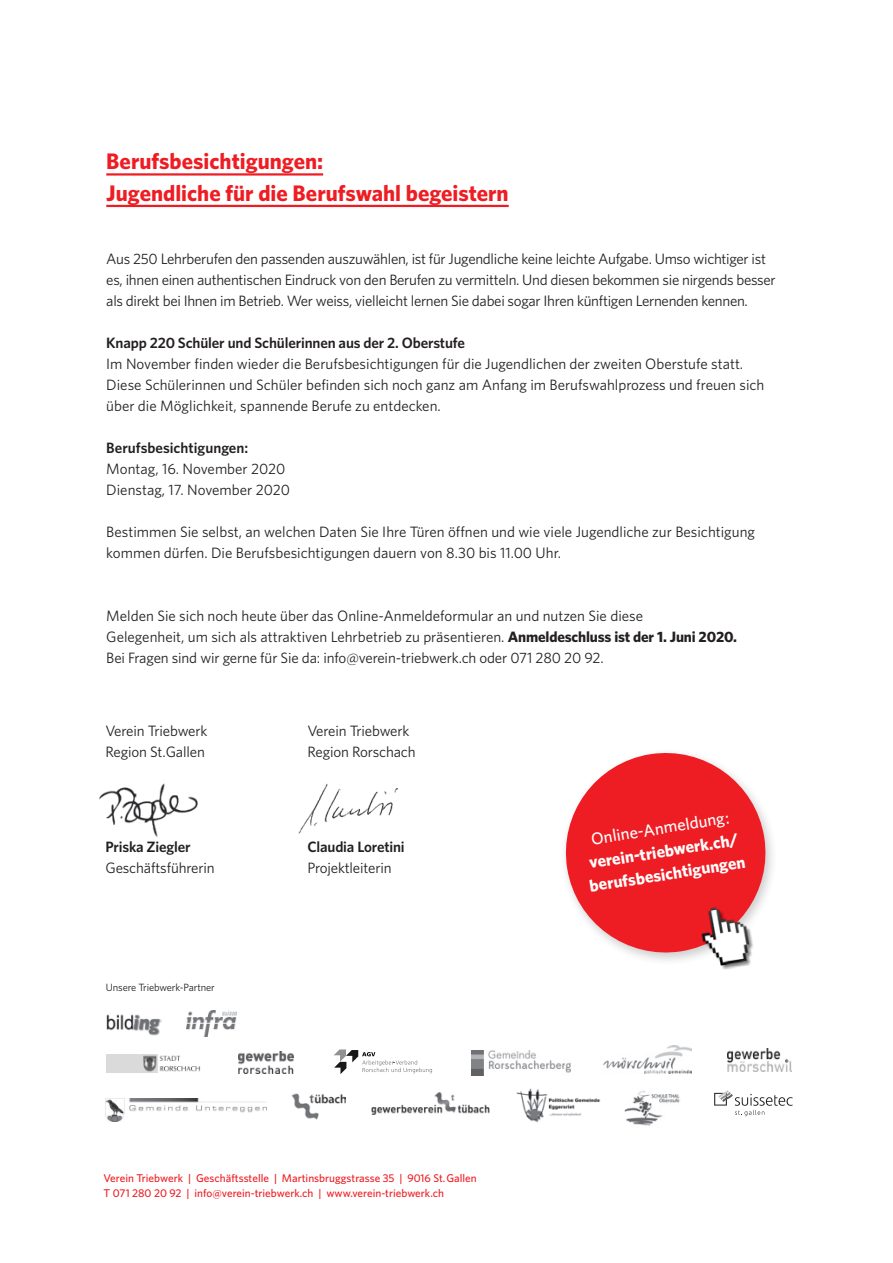
<style>
.page{position:relative;width:893px;height:1263px;background:#fff}
.page>*{position:absolute;margin:0;border:0;box-sizing:border-box;transform-origin:0 0}
.Haedline_Inhalt{font:700 22.5px "Whitney";color:#ee1d23}
.Lauftext_9_5pt{font:700 16.95px/23.1px "Whitney";color:#fff;text-align:center}
.Lauftext_9_5pt-2{font:15px/21px "Whitney";letter-spacing:-.005em;color:#231f20}
.Lauftext_9_5pt-3{font:600 15px "Whitney";letter-spacing:-.01em;color:#231f20}
.Lauftext_9_25pt{font:500 11.25px "Whitney";color:#ee1d23}
.Lauftext_9_5pt-4{font:10.5px "Whitney";letter-spacing:-.01em;color:#231f20}
.s1{font-weight:700}
.s2{font-weight:500}
</style>
<div class="page">
<hr style="left:106px;top:173px;width:217px;height:3px;background:#ee1d23">
<hr style="left:106px;top:205px;width:403px;height:2px;background:#ee1d23">
<img style="left:99px;top:783px;width:99px;height:54px">
<svg style="left:565px;top:752px;width:208px;height:208px;fill:#ee1d23"></svg>
<img style="left:679px;top:897px;width:94px;height:73px">
<img style="left:239px;top:1051px;width:54px;height:22px">
<img style="left:372px;top:1092px;width:117px;height:22px">
<img style="left:106px;top:1014px;width:56px;height:22px">
<img style="left:187px;top:1011px;width:49px;height:26px">
<img style="left:728px;top:1049px;width:64px;height:22px">
<svg style="left:334px;top:1049px;width:98px;height:25px"></svg>
<img style="left:516px;top:1088px;width:85px;height:35px">
<img style="left:471px;top:1051px;width:99px;height:25px">
<img style="left:106px;top:1098px;width:161px;height:23px">
<img style="left:106px;top:1054px;width:95px;height:19px">
<img style="left:604px;top:1046px;width:87px;height:27px">
<img style="left:291px;top:1093px;width:54px;height:27px">
<img style="left:625px;top:1091px;width:56px;height:35px">
<svg style="left:714px;top:1090px;width:78px;height:26px"></svg>
<img style="left:298px;top:784px;width:100px;height:50px">
<p class="Haedline_Inhalt" style="left:106px;top:146px;width:218px">Berufsbesichtigungen:</p>
<p class="Haedline_Inhalt" style="left:106px;top:178px;width:404px">Jugendliche für die Berufswahl begeistern</p>
<p class="Lauftext_9_5pt-2" style="left:106px;top:247px;width:671px">Aus 250 Lehrberufen den passenden auszuwählen, ist für Jugendliche keine leichte Aufgabe. Umso wichtiger ist es, ihnen einen authentischen Eindruck von den Berufen zu vermitteln. Und diesen bekommen sie nirgends besser als direkt bei Ihnen im Betrieb. Wer weiss, vielleicht lernen Sie dabei sogar Ihren künftigen Lernenden kennen.</p>
<p class="Lauftext_9_5pt-3" style="left:106px;top:332px;width:360px">Knapp 220 Schüler und Schülerinnen aus der 2. Oberstufe</p>
<p class="Lauftext_9_5pt-2" style="left:106px;top:352px;width:660px">Im November finden wieder die Berufsbesichtigungen für die Jugendlichen der zweiten Oberstufe statt.<br>Diese Schülerinnen und Schüler befinden sich noch ganz am Anfang im Berufswahlprozess und freuen sich über die Möglichkeit, spannende Berufe zu entdecken.</p>
<p class="Lauftext_9_5pt-3" style="left:106px;top:437px;width:143px">Berufsbesichtigungen:</p>
<p class="Lauftext_9_5pt-2" style="left:106px;top:457px;width:181px">Montag, 16. November 2020</p>
<p class="Lauftext_9_5pt-2" style="left:106px;top:478px;width:185px">Dienstag, 17. November 2020</p>
<p class="Lauftext_9_5pt-2" style="left:106px;top:520px;width:650px">Bestimmen Sie selbst, an welchen Daten Sie Ihre Türen öffnen und wie viele Jugendliche zur Besichtigung kommen dürfen. Die Berufsbesichtigungen dauern von 8.30 bis 11.00 Uhr.</p>
<p class="Lauftext_9_5pt-2" style="left:106px;top:604px;width:632px">Melden Sie sich noch heute über das Online-Anmeldeformular an und nutzen Sie diese<br>Gelegenheit, um sich als attraktiven Lehrbetrieb zu präsentieren. <span class="s1">Anmeldeschluss ist der 1. Juni 2020.</span></p>
<p class="Lauftext_9_5pt-2" style="left:106px;top:646px;width:499px">Bei Fragen sind wir gerne für Sie da: info@verein-triebwerk.ch oder 071 280 20 92.</p>
<p class="Lauftext_9_5pt-2" style="left:105px;top:720px;width:104px">Verein Triebwerk<br>Region St.Gallen</p>
<p class="Lauftext_9_5pt-3" style="left:105px;top:836px;width:87px">Priska Ziegler</p>
<p class="Lauftext_9_5pt-2" style="left:105px;top:856px;width:111px">Geschäftsführerin</p>
<p class="Lauftext_9_5pt-4" style="left:106px;top:980px;width:111px">Unsere Triebwerk-Partner</p>
<p class="Lauftext_9_5pt-2" style="left:307px;top:720px;width:110px">Verein Triebwerk<br>Region Rorschach</p>
<p class="Lauftext_9_5pt-3" style="left:307px;top:836px;width:99px">Claudia Loretini</p>
<p class="Lauftext_9_5pt-2" style="left:307px;top:856px;width:86px">Projektleiterin</p>
<p class="Lauftext_9_25pt" style="left:104px;top:1171px;width:375px">Verein Triebwerk | Geschäftsstelle | Martinsbruggstrasse 35 | 9016 St. Gallen</p>
<p class="Lauftext_9_25pt" style="left:104px;top:1186px;width:342px">T 071 280 20 92 | info@verein-triebwerk.ch | www.verein-triebwerk.ch</p>
<p class="Lauftext_9_5pt" style="left:581px;top:828px;width:159px;rotate:-9deg"><span class="s2">Online-Anmeldung: </span>verein-triebwerk.ch/ berufsbesichtigungen</p>
</div>
